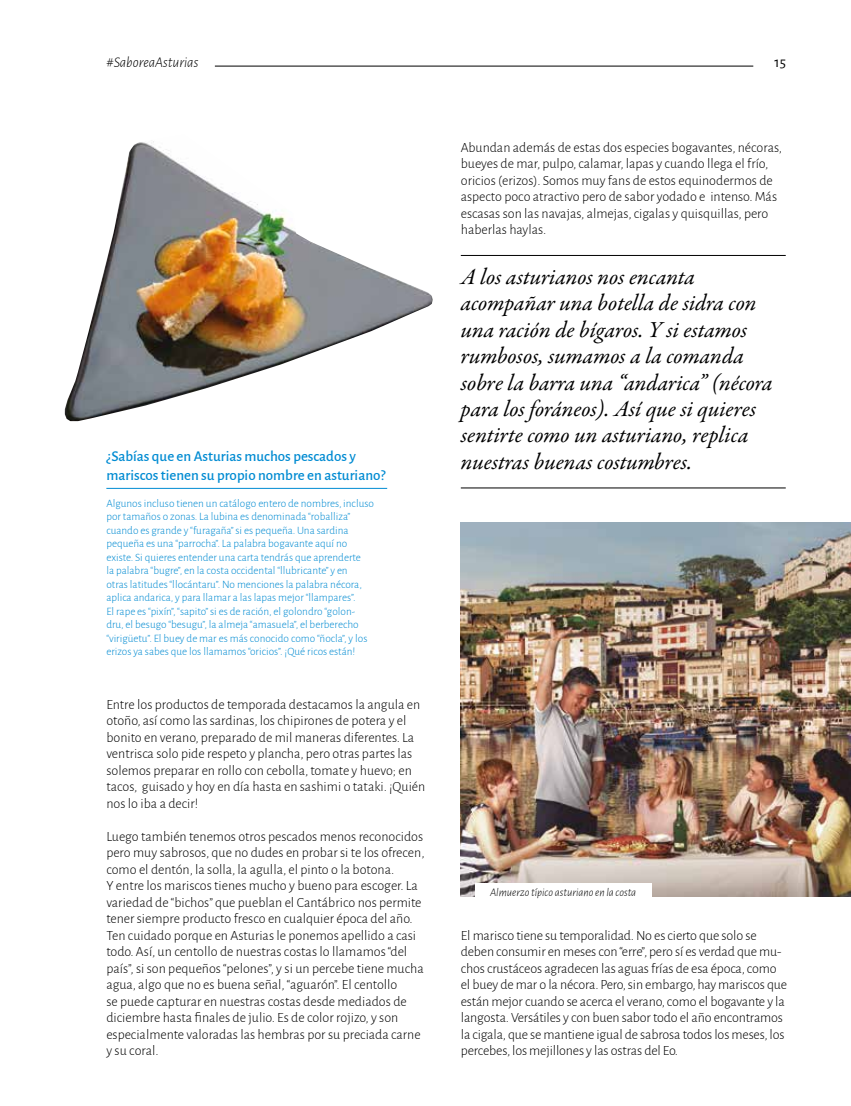
<style>
.page{position:relative;width:851px;height:1106px;background:#fff}
.page>*{position:absolute;margin:0;border:0;box-sizing:border-box;transform-origin:0 0}
.t1{font:italic 23.1px/26.4px "Garamond Premr Pro";letter-spacing:-.005em;color:#000}
.t2{font:500 15px/18px "Alegreya Sans";color:#008bd2}
.t3{font:italic 300 14.85px "Alegreya Sans";color:#000}
.t4{font:14.85px "Alegreya Sans";color:#000}
.t5{font:300 14.1px/16.5px "Alegreya Sans";color:#000}
.t6{font:italic 300 11.55px "Alegreya Sans";color:#000}
.t7{font:300 11.25px/13.5px "Alegreya Sans";color:#008bd2}
</style>
<div class="page">
<img style="left:460px;top:522px;width:390px;height:374px">
<hr style="left:460px;top:255px;width:325px;height:1px;background:#000">
<hr style="left:460px;top:487px;width:325px;height:1px;background:#000">
<hr style="left:215px;top:66px;width:538px;height:1px;background:#000">
<hr style="left:106px;top:488px;width:281px;height:1px;background:#008bd2">
<div style="left:475px;top:882px;width:176px;height:15px;background:#fff"></div>
<img style="left:65px;top:141px;width:367px;height:280px">
<p class="t3" style="left:106px;top:52px;width:93px">#SaboreaAsturias</p>
<p class="t4" style="left:774px;top:52px;width:13px">15</p>
<p class="t2" style="left:106px;top:447px;width:281px">¿Sabías que en Asturias muchos pescados y mariscos tienen su propio nombre en asturiano?</p>
<p class="t7" style="left:106px;top:496px;width:269px">Algunos incluso tienen un catálogo entero de nombres, incluso por tamaños o zonas. La lubina es denominada “roballiza” cuando es grande y “furagaña” si es pequeña. Una sardina pequeña es una “parrocha”. La palabra bogavante aquí no existe. Si quieres entender una carta tendrás que aprenderte<br>la palabra “bugre”, en la costa occidental “llubricante” y en<br>otras latitudes “llocántaru”. No menciones la palabra nécora, aplica andarica, y para llamar a las lapas mejor “llampares”.<br>El rape es “pixín”, “sapito” si es de ración, el golondro “golon&shy;dru, el besugo “besugu”, la almeja “amasuela”, el berberecho “virigüetu”. El buey de mar es más conocido como “ñocla”, y los erizos ya sabes que los llamamos “oricios”. ¡Qué ricos están!</p>
<p class="t5" style="left:106px;top:695px;width:320px">Entre los productos de temporada destacamos la angula en otoño, así como las sardinas, los chipirones de potera y el bonito en verano, preparado de mil maneras diferentes. La ventrisca solo pide respeto y plancha, pero otras partes las solemos preparar en rollo con cebolla, tomate y huevo; en tacos, guisado y hoy en día hasta en sashimi o tataki. ¡Quién nos lo iba a decir!</p>
<p class="t5" style="left:106px;top:827px;width:319px">Luego también tenemos otros pescados menos reconocidos pero muy sabrosos, que no dudes en probar si te los ofrecen, como el dentón, la solla, la agulla, el pinto o la botona.<br>Y entre los mariscos tienes mucho y bueno para escoger. La variedad de “bichos” que pueblan el Cantábrico nos permite tener siempre producto fresco en cualquier época del año.<br>Ten cuidado porque en Asturias le ponemos apellido a casi todo. Así, un centollo de nuestras costas lo llamamos “del país”, si son pequeños “pelones”, y si un percebe tiene mucha agua, algo que no es buena señal, “aguarón”. El centollo<br>se puede capturar en nuestras costas desde mediados de diciembre hasta finales de julio. Es de color rojizo, y son especialmente valoradas las hembras por su preciada carne y su coral.</p>
<p class="t5" style="left:460px;top:138px;width:323px">Abundan además de estas dos especies bogavantes, nécoras, bueyes de mar, pulpo, calamar, lapas y cuando llega el frío, oricios (erizos). Somos muy fans de estos equinodermos de aspecto poco atractivo pero de sabor yodado e intenso. Más escasas son las navajas, almejas, cigalas y quisquillas, pero haberlas haylas.</p>
<p class="t1" style="left:460px;top:265px;width:313px">A los asturianos nos encanta acompañar una botella de sidra con una ración de bígaros. Y si estamos rumbosos, sumamos a la comanda sobre la barra una “andarica” (nécora para los foráneos). Así que si quieres sentirte como un asturiano, replica nuestras buenas costumbres.</p>
<p class="t6" style="left:490px;top:885px;width:148px">Almuerzo típico asturiano en la costa</p>
<p class="t5" style="left:460px;top:926px;width:328px">El marisco tiene su temporalidad. No es cierto que solo se deben consumir en meses con “erre”, pero sí es verdad que mu&shy;chos crustáceos agradecen las aguas frías de esa época, como el buey de mar o la nécora. Pero, sin embargo, hay mariscos que están mejor cuando se acerca el verano, como el bogavante y la langosta. Versátiles y con buen sabor todo el año encontramos la cigala, que se mantiene igual de sabrosa todos los meses, los percebes, los mejillones y las ostras del Eo.</p>
</div>
